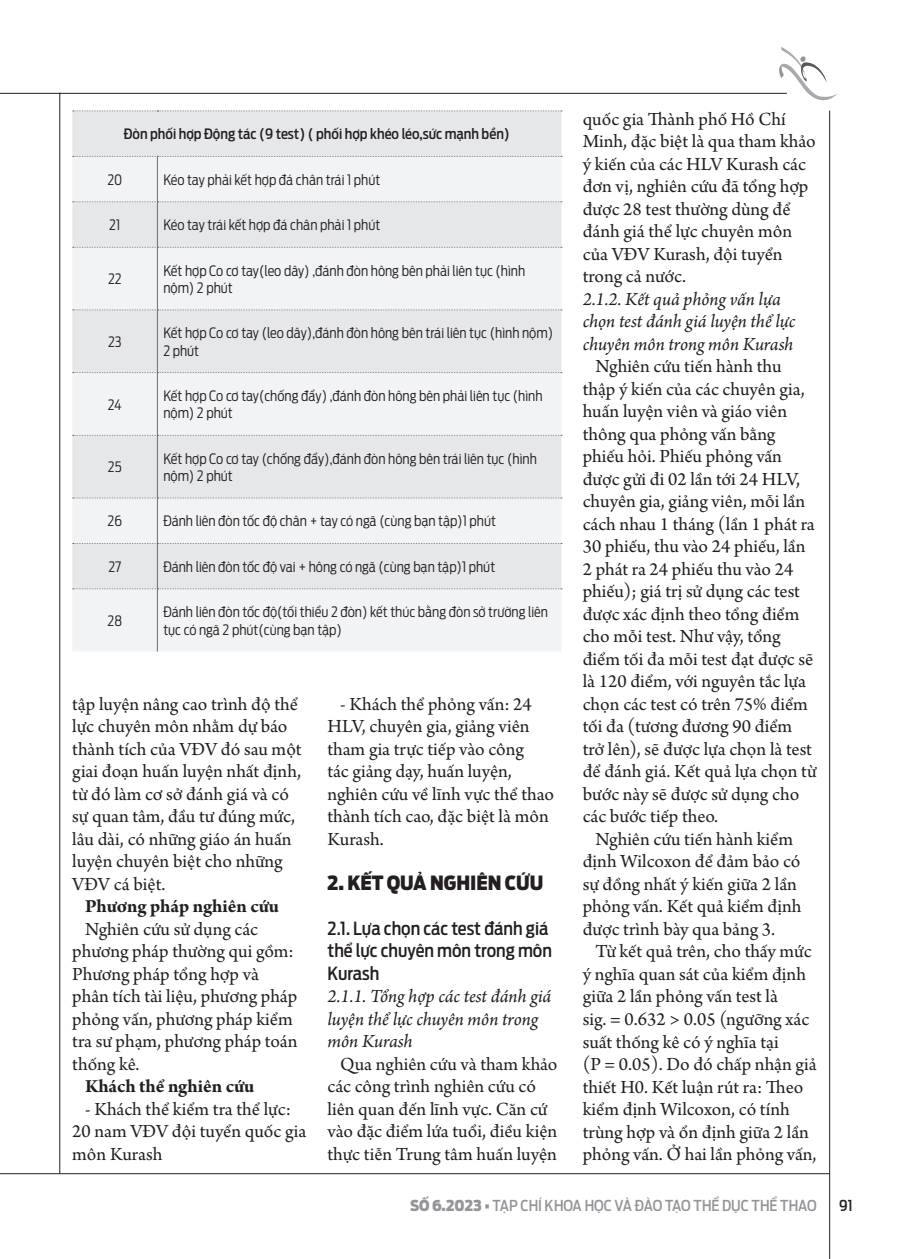
<style>
.page{position:relative;width:906px;height:1259px;background:#fff}
.page>*{position:absolute;margin:0;border:0;box-sizing:border-box;transform-origin:0 0}
.t1{font:19.5px/22.5px "Arno Pro";color:#231f20}
.t2{font:italic 19.5px/22.5px "Arno Pro";letter-spacing:-.005em;color:#231f20}
.t3{font:700 19.5px "Arno Pro";letter-spacing:-.005em;color:#231f20}
.t4{font:900 19.5px "Antenna Cond";color:#231f20}
.t5{font:500 18px/22.5px "Antenna Cond";color:#231f20}
.t6{font:500 15px "Antenna Cond";color:#939598}
.t7{font:500 15px "Antenna Cond";color:#231f20}
.t8{font:300 14.25px/17.2px "Antenna Cond";color:#231f20}
.t9{font:500 14.25px "Antenna Cond";color:#231f20}
.s1{font-weight:900}
</style>
<div class="page">
<hr style="left:0;top:93px;width:787px;height:1px;background:#231f20">
<hr style="left:0;top:1173px;width:829px;height:1px;background:#231f20">
<hr style="left:829px;top:111px;width:1px;height:1148px;background:#231f20">
<hr style="left:59px;top:93px;width:1px;height:1080px;background:#231f20">
<svg style="left:779px;top:47px;width:58px;height:54px"></svg>
<div style="left:72px;top:111px;width:489px;height:45px;background:#e6e7e9"></div>
<svg style="left:72px;top:156px;width:489px;height:495px;fill:#f2f3f4"></svg>
<svg style="left:73px;top:111px;width:489px;height:1px"></svg>
<svg style="left:73px;top:156px;width:489px;height:1px"></svg>
<svg style="left:73px;top:201px;width:489px;height:1px"></svg>
<svg style="left:73px;top:247px;width:489px;height:1px"></svg>
<svg style="left:73px;top:309px;width:489px;height:1px"></svg>
<svg style="left:73px;top:372px;width:489px;height:1px"></svg>
<svg style="left:73px;top:435px;width:489px;height:1px"></svg>
<svg style="left:73px;top:497px;width:489px;height:1px"></svg>
<svg style="left:73px;top:543px;width:489px;height:1px"></svg>
<svg style="left:73px;top:588px;width:489px;height:1px"></svg>
<hr style="left:157px;top:157px;width:1px;height:44px;background:#6c6d70">
<hr style="left:157px;top:202px;width:1px;height:45px;background:#6c6d70">
<hr style="left:157px;top:248px;width:1px;height:61px;background:#6c6d70">
<hr style="left:157px;top:310px;width:1px;height:62px;background:#6c6d70">
<hr style="left:157px;top:373px;width:1px;height:62px;background:#6c6d70">
<hr style="left:157px;top:436px;width:1px;height:61px;background:#6c6d70">
<hr style="left:157px;top:498px;width:1px;height:45px;background:#6c6d70">
<hr style="left:157px;top:544px;width:1px;height:44px;background:#6c6d70">
<hr style="left:157px;top:589px;width:1px;height:62px;background:#6c6d70">
<p class="t9" style="left:124px;top:125px;width:387px">Đòn phối hợp Động tác (9 test) ( phối hợp khéo léo,sức mạnh bền)</p>
<p class="t8" style="left:107px;top:170px;width:16px">20</p>
<p class="t8" style="left:163px;top:170px;width:218px">Kéo tay phải kết hợp đá chân trái 1 phút</p>
<p class="t8" style="left:109px;top:216px;width:13px">21</p>
<p class="t8" style="left:163px;top:216px;width:218px">Kéo tay trái kết hợp đá chân phải 1 phút</p>
<p class="t8" style="left:108px;top:270px;width:15px">22</p>
<p class="t8" style="left:163px;top:261px;width:363px">Kết hợp Co cơ tay(leo dây) ,đánh đòn hông bên phải liên tục (hình nộm) 2 phút</p>
<p class="t8" style="left:108px;top:333px;width:15px">23</p>
<p class="t8" style="left:163px;top:324px;width:391px">Kết hợp Co cơ tay (leo dây),đánh đòn hông bên trái liên tục (hình nộm)<br>2 phút</p>
<p class="t8" style="left:108px;top:395px;width:16px">24</p>
<p class="t8" style="left:163px;top:387px;width:381px">Kết hợp Co cơ tay(chống đẩy) ,đánh đòn hông bên phải liên tục (hình nộm) 2 phút</p>
<p class="t8" style="left:108px;top:458px;width:15px">25</p>
<p class="t8" style="left:163px;top:449px;width:375px">Kết hợp Co cơ tay (chống đẩy),đánh đòn hông bên trái liên tục (hình nộm) 2 phút</p>
<p class="t8" style="left:108px;top:512px;width:16px">26</p>
<p class="t8" style="left:163px;top:512px;width:334px">Đánh liên đòn tốc độ chân + tay có ngã (cùng bạn tập)1 phút</p>
<p class="t8" style="left:108px;top:557px;width:14px">27</p>
<p class="t8" style="left:163px;top:557px;width:333px">Đánh liên đòn tốc độ vai + hông có ngã (cùng bạn tập)1 phút</p>
<p class="t8" style="left:108px;top:611px;width:16px">28</p>
<p class="t8" style="left:163px;top:603px;width:386px">Đánh liên đòn tốc độ(tối thiểu 2 đòn) kết thúc bằng đòn sở trường liên tục có ngã 2 phút(cùng bạn tập)</p>
<p class="t1" style="left:72px;top:693px;width:231px">tập luyện nâng cao trình độ thể lực chuyên môn nhằm dự báo thành tích của VĐV đó sau một giai đoạn huấn luyện nhất định, từ đó làm cơ sở đánh giá và có sự quan tâm, đầu tư đúng mức, lâu dài, có những giáo án huấn luyện chuyên biệt cho những<br>VĐV cá biệt.</p>
<p class="t3" style="left:85px;top:895px;width:195px">Phương pháp nghiên cứu</p>
<p class="t1" style="left:72px;top:918px;width:227px;text-indent:13px">Nghiên cứu sử dụng các phương pháp thường qui gồm:<br>Phương pháp tổng hợp và phân tích tài liệu, phương pháp phỏng vấn, phương pháp kiểm tra sư phạm, phương pháp toán thống kê.</p>
<p class="t3" style="left:85px;top:1075px;width:171px">Khách thể nghiên cứu</p>
<p class="t1" style="left:72px;top:1098px;width:235px;text-indent:13px">- Khách thể kiểm tra thể lực:<br>20 nam VĐV đội tuyển quốc gia môn Kurash</p>
<p class="t1" style="left:327px;top:693px;width:228px;text-indent:13px">- Khách thể phỏng vấn: 24<br>HLV, chuyên gia, giảng viên tham gia trực tiếp vào công<br>tác giảng dạy, huấn luyện, nghiên cứu về lĩnh vực thể thao thành tích cao, đặc biệt là môn<br>Kurash.</p>
<p class="t4" style="left:327px;top:868px;width:217px">2. KẾT QUẢ NGHIÊN CỨU</p>
<p class="t5" style="left:327px;top:916px;width:226px">2.1. Lựa chọn các test đánh giá thể lực chuyên môn trong môn<br>Kurash</p>
<p class="t2" style="left:327px;top:986px;width:225px">2.1.1. Tổng hợp các test đánh giá luyện thể lực chuyên môn trong môn Kurash</p>
<p class="t1" style="left:327px;top:1053px;width:231px;text-indent:13px">Qua nghiên cứu và tham khảo các công trình nghiên cứu có liên quan đến lĩnh vực. Căn cứ vào đặc điểm lứa tuổi, điều kiện thực tiễn Trung tâm huấn luyện</p>
<p class="t1" style="left:583px;top:108px;width:235px">quốc gia Thành phố Hồ Chí<br>Minh, đặc biệt là qua tham khảo ý kiến của các HLV Kurash các đơn vị, nghiên cứu đã tổng hợp được 28 test thường dùng để đánh giá thể lực chuyên môn của VĐV Kurash, đội tuyển trong cả nước.</p>
<p class="t2" style="left:583px;top:289px;width:214px">2.1.2. Kết quả phỏng vấn lựa chọn test đánh giá luyện thể lực chuyên môn trong môn Kurash</p>
<p class="t1" style="left:583px;top:356px;width:235px;text-indent:13px">Nghiên cứu tiến hành thu thập ý kiến của các chuyên gia, huấn luyện viên và giáo viên thông qua phỏng vấn bằng phiếu hỏi. Phiếu phỏng vấn được gửi đi 02 lần tới 24 HLV, chuyên gia, giảng viên, mỗi lần cách nhau 1 tháng (lần 1 phát ra<br>30 phiếu, thu vào 24 phiếu, lần<br>2 phát ra 24 phiếu thu vào 24 phiếu); giá trị sử dụng các test được xác định theo tổng điểm cho mỗi test. Như vậy, tổng điểm tối đa mỗi test đạt được sẽ là 120 điểm, với nguyên tắc lựa chọn các test có trên 75% điểm tối đa (tương đương 90 điểm trở lên), sẽ được lựa chọn là test để đánh giá. Kết quả lựa chọn từ bước này sẽ được sử dụng cho các bước tiếp theo.</p>
<p class="t1" style="left:583px;top:829px;width:220px;text-indent:13px">Nghiên cứu tiến hành kiểm định Wilcoxon để đảm bảo có sự đồng nhất ý kiến giữa 2 lần phỏng vấn. Kết quả kiểm định được trình bày qua bảng 3.</p>
<p class="t1" style="left:583px;top:941px;width:235px;text-indent:13px">Từ kết quả trên, cho thấy mức ý nghĩa quan sát của kiểm định giữa 2 lần phỏng vấn test là<br>sig. = 0.632 &gt; 0.05 (ngưỡng xác suất thống kê có ý nghĩa tại<br>(P = 0.05). Do đó chấp nhận giả thiết H0. Kết luận rút ra: Theo kiểm định Wilcoxon, có tính trùng hợp và ổn định giữa 2 lần phỏng vấn. Ở hai lần phỏng vấn,</p>
<p class="t6" style="left:410px;top:1196px;width:408px"><span class="s1">SỐ 6.2023 •</span> TẠP CHÍ KHOA HỌC VÀ ĐÀO TẠO THỂ DỤC THỂ THAO</p>
<p class="t7" style="left:839px;top:1196px;width:15px">91</p>
</div>
